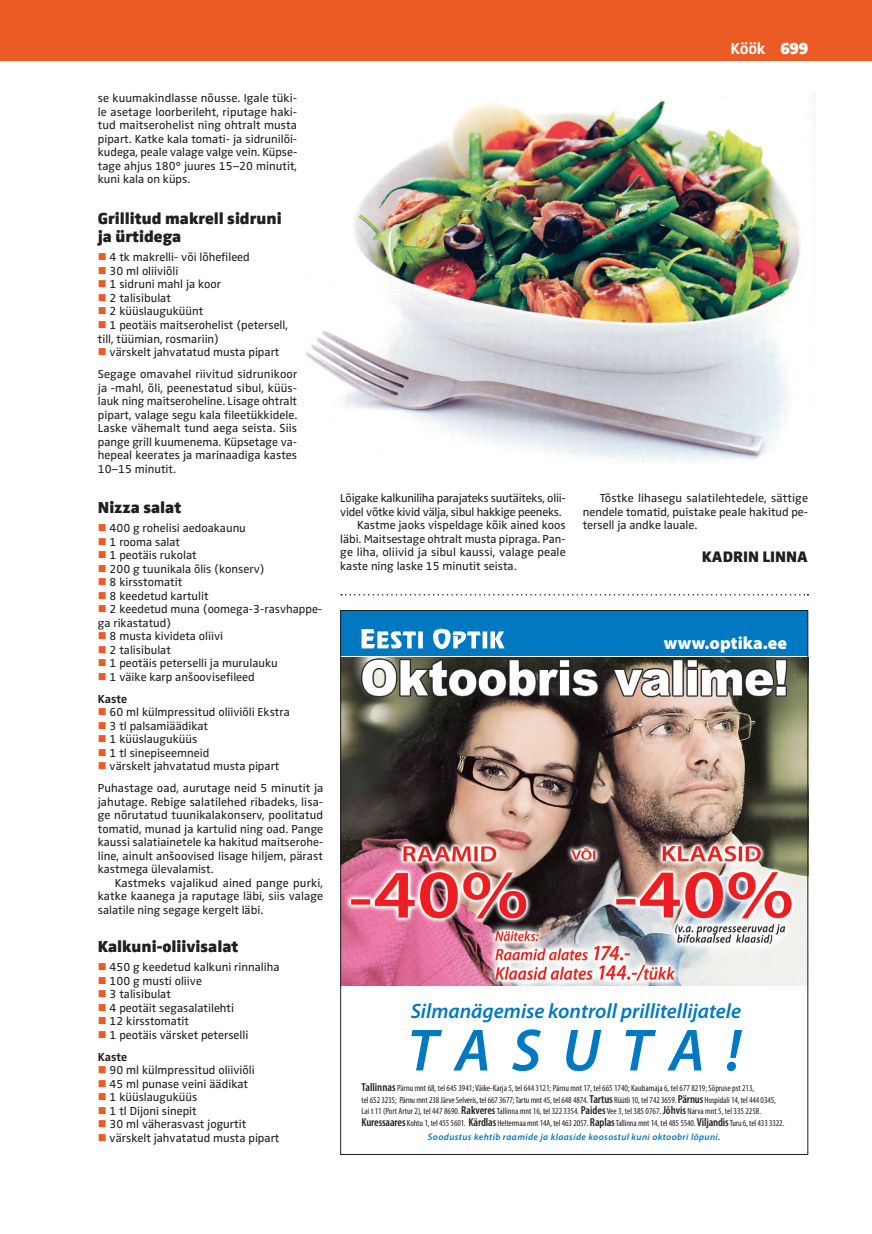
<style>
.page{position:relative;width:872px;height:1234px;background:#fff}
.page>*{position:absolute;margin:0;border:0;box-sizing:border-box;transform-origin:0 0}
.t1{font:italic 600 60px "Myriad Pro";letter-spacing:.35em;color:#0079c2}
.t2{font:italic 600 20.85px "Myriad Pro";color:#0079c2}
.t3{font:900 17.7px "Myriad Pro";color:#fff}
.t4{font:900 16.5px/18px "Zwo Pro";color:#231f20}
.t5{font:700 16.5px "Zwo Pro";color:#fff}
.t6{font:900 15.75px "Zwo Pro";color:#231f20}
.t7{font:12px/13.5px "Zwo Pro";color:#231f20}
.t8{font:12px "Zwo Pro";letter-spacing:-.02em;color:#231f20}
.t9{font:italic 600 9.3px "Myriad Pro";letter-spacing:.04em;color:#0079c2}
.t10{font:condensed 9px/11.6px "Myriad Pro";letter-spacing:-.01em;color:#231f20}
.s1{color:#ed5b24}
.s2{font-weight:700}
.s3{font-weight:900}
.s4{font-weight:600;font-size:11.55px}
</style>
<div class="page">
<div style="left:0;top:0;width:872px;height:60px;background:#ed5b24"></div>
<div style="left:340px;top:610px;width:468px;height:45px;background:#0079c2"></div>
<svg style="left:361px;top:628px;width:144px;height:20px"></svg>
<img style="left:342px;top:657px;width:464px;height:328px">
<div style="left:341px;top:593px;width:483px;height:19px;background:#231f20;opacity:.25"></div>
<svg style="left:341px;top:594px;width:467px;height:1px"></svg>
<img style="left:305px;top:93px;width:511px;height:370px">
<p class="t7" style="left:98px;top:92px;width:201px;text-align:justify">se kuumakindlasse nõusse. Igale tüki&shy;le asetage loorberileht, riputage haki&shy;tud maitserohelist ning ohtralt musta pipart. Katke kala tomati- ja sidrunilõi&shy;kudega, peale valage valge vein. Küpse&shy;tage ahjus 180° juures 15–20 minutit, kuni kala on küps.</p>
<h3 class="t4" style="left:98px;top:209px;width:185px">Grillitud makrell sidruni ja ürtidega</h3>
<p class="t7" style="left:98px;top:251px;width:154px"><span class="s1">■</span> 4 tk makrelli- või lõhefileed</p>
<p class="t7" style="left:98px;top:264px;width:82px"><span class="s1">■</span> 30 ml oliiviõli</p>
<p class="t7" style="left:98px;top:278px;width:125px"><span class="s1">■</span> 1 sidruni mahl ja koor</p>
<p class="t7" style="left:98px;top:291px;width:75px"><span class="s1">■</span> 2 talisibulat</p>
<p class="t7" style="left:98px;top:305px;width:107px"><span class="s1">■</span> 2 küüslauguküünt</p>
<p class="t7" style="left:98px;top:318px;width:192px"><span class="s1">■</span> 1 peotäis maitserohelist (petersell, till, tüümian, rosmariin)</p>
<p class="t7" style="left:98px;top:341px;width:201px;line-height:22px"><span class="s1">■</span> värskelt jahvatatud musta pipart<br>Segage omavahel riivitud sidrunikoor</p>
<p class="t7" style="left:98px;top:381px;width:201px;text-align:justify">ja -mahl, õli, peenestatud sibul, küüs&shy;lauk ning maitseroheline. Lisage ohtralt pipart, valage segu kala fileetükkidele.<br>Laske vähemalt tund aega seista. Siis pange grill kuumenema. Küpsetage va&shy;hepeal keerates ja marinaadiga kastes 10–15 minutit.</p>
<h3 class="t4" style="left:98px;top:498px;width:85px">Nizza salat</h3>
<p class="t7" style="left:98px;top:521px;width:150px"><span class="s1">■</span> 400 g rohelisi aedoakaunu</p>
<p class="t7" style="left:98px;top:535px;width:84px"><span class="s1">■</span> 1 rooma salat</p>
<p class="t7" style="left:98px;top:548px;width:100px"><span class="s1">■</span> 1 peotäis rukolat</p>
<p class="t7" style="left:98px;top:562px;width:168px"><span class="s1">■</span> 200 g tuunikala õlis (konserv)</p>
<p class="t7" style="left:98px;top:575px;width:86px"><span class="s1">■</span> 8 kirsstomatit</p>
<p class="t7" style="left:98px;top:589px;width:112px"><span class="s1">■</span> 8 keedetud kartulit</p>
<p class="t7" style="left:98px;top:602px;width:226px"><span class="s1">■</span> 2 keedetud muna (oomega-3-rasvhappe&shy;ga rikastatud)</p>
<p class="t7" style="left:98px;top:629px;width:127px"><span class="s1">■</span> 8 musta kivideta oliivi</p>
<p class="t7" style="left:98px;top:643px;width:75px"><span class="s1">■</span> 2 talisibulat</p>
<p class="t7" style="left:98px;top:656px;width:181px"><span class="s1">■</span> 1 peotäis peterselli ja murulauku</p>
<p class="t7" style="left:98px;top:665px;width:158px;line-height:22px"><span class="s1">■</span> 1 väike karp anšoovisefileed<br><span class="s2">Kaste</span></p>
<p class="t7" style="left:98px;top:705px;width:193px"><span class="s1">■</span> 60 ml külmpressitud oliiviõli Ekstra</p>
<p class="t7" style="left:98px;top:719px;width:112px"><span class="s1">■</span> 3 tl palsamiäädikat</p>
<p class="t7" style="left:98px;top:732px;width:101px"><span class="s1">■</span> 1 küüslauguküüs</p>
<p class="t7" style="left:98px;top:746px;width:113px"><span class="s1">■</span> 1 tl sinepiseemneid</p>
<p class="t7" style="left:98px;top:755px;width:227px;line-height:22px"><span class="s1">■</span> värskelt jahvatatud musta pipart<br>Puhastage oad, aurutage neid 5 minutit ja</p>
<p class="t7" style="left:98px;top:795px;width:227px;text-align:justify">jahutage. Rebige salatilehed ribadeks, lisa&shy;ge nõrutatud tuunikalakonserv, poolitatud tomatid, munad ja kartulid ning oad. Pange kaussi salatiainetele ka hakitud maitserohe&shy;line, ainult anšoovised lisage hiljem, pärast kastmega ülevalamist.</p>
<p class="t7" style="left:98px;top:876px;width:227px;text-align:justify;text-indent:17px">Kastmeks vajalikud ained pange purki, katke kaanega ja raputage läbi, siis valage salatile ning segage kergelt läbi.</p>
<h3 class="t4" style="left:98px;top:937px;width:142px">Kalkuni-oliivisalat</h3>
<p class="t7" style="left:98px;top:960px;width:183px"><span class="s1">■</span> 450 g keedetud kalkuni rinnaliha</p>
<p class="t7" style="left:98px;top:973px;width:106px"><span class="s1">■</span> 100 g musti oliive</p>
<p class="t7" style="left:98px;top:987px;width:75px"><span class="s1">■</span> 3 talisibulat</p>
<p class="t7" style="left:98px;top:1000px;width:138px"><span class="s1">■</span> 4 peotäit segasalatilehti</p>
<p class="t7" style="left:98px;top:1014px;width:93px"><span class="s1">■</span> 12 kirsstomatit</p>
<p class="t7" style="left:98px;top:1023px;width:152px;line-height:22px"><span class="s1">■</span> 1 peotäis värsket peterselli<br><span class="s2">Kaste</span></p>
<p class="t7" style="left:98px;top:1063px;width:158px"><span class="s1">■</span> 90 ml külmpressitud oliiviõli</p>
<p class="t7" style="left:98px;top:1076px;width:152px"><span class="s1">■</span> 45 ml punase veini äädikat</p>
<p class="t7" style="left:98px;top:1090px;width:101px"><span class="s1">■</span> 1 küüslauguküüs</p>
<p class="t7" style="left:98px;top:1103px;width:100px"><span class="s1">■</span> 1 tl Dijoni sinepit</p>
<p class="t7" style="left:98px;top:1117px;width:150px"><span class="s1">■</span> 30 ml väherasvast jogurtit</p>
<p class="t7" style="left:98px;top:1130px;width:183px"><span class="s1">■</span> värskelt jahvatatud musta pipart</p>
<h3 class="t5" style="left:730px;top:39px;width:79px">Köök <span class="s3">699</span></h3>
<p class="t8" style="left:340px;top:491px;width:227px">Lõigake kalkuniliha parajateks suutäiteks, olii-</p>
<p class="t8" style="left:340px;top:505px;width:223px">videl võtke kivid välja, sibul hakkige peeneks.</p>
<p class="t7" style="left:357px;top:518px;width:210px">Kastme jaoks vispeldage kõik ained koos</p>
<p class="t7" style="left:340px;top:532px;width:227px">läbi. Maitsestage ohtralt musta pipraga. Pan-</p>
<p class="t7" style="left:340px;top:545px;width:227px">ge liha, oliivid ja sibul kaussi, valage peale</p>
<p class="t7" style="left:340px;top:559px;width:178px">kaste ning laske 15 minutit seista.</p>
<p class="t7" style="left:583px;top:491px;width:227px;text-align:justify;text-indent:17px">Tõstke lihasegu salatilehtedele, sättige nendele tomatid, puistake peale hakitud pe&shy;tersell ja andke lauale.</p>
<h3 class="t6" style="left:701px;top:547px;width:108px">KADRIN LINNA</h3>
<h3 class="t3" style="left:664px;top:631px;width:125px">www.optika.ee</h3>
<h2 class="t2" style="left:411px;top:997px;width:332px">Silmanägemise kontroll prillitellijatele</h2>
<h1 class="t1" style="left:407px;top:1011px;width:335px">TASUTA!</h1>
<p class="t10" style="left:361px;top:1082px;width:424px"><span class="s4">Tallinnas</span> Pärnu mnt 68, tel 645 3941; Väike-Karja 5, tel 644 3121; Pärnu mnt 17, tel 665 1740; Kaubamaja 6, tel 677 8219; Sõpruse pst 213,<br>tel 652 3235; Pärnu mnt 238 Järve Selveris, tel 667 3677; Tartu mnt 45, tel 648 4874. <span class="s4">Tartus</span> Rüütli 10, tel 742 3659. <span class="s4">Pärnus</span> Hospidali 14, tel 444 0345, Lai t 11 (Port Artur 2), tel 447 8690. <span class="s4">Rakveres</span> Tallinna mnt 16, tel 322 3354. <span class="s4">Paides</span> Vee 3, tel 385 0767. <span class="s4">Jõhvis</span> Narva mnt 5, tel 335 2258.<br><span class="s4">Kuressaares</span> Kohtu 1, tel 455 5601. <span class="s4">Kärdlas</span> Heltermaa mnt 14A, tel 463 2057. <span class="s4">Raplas</span> Tallinna mnt 14, tel 485 5540. <span class="s4">Viljandis</span> Turu 6, tel 433 3322.</p>
<p class="t9" style="left:428px;top:1130px;width:294px">Soodustus kehtib raamide ja klaaside koosostul kuni oktoobri lõpuni.</p>
</div>
